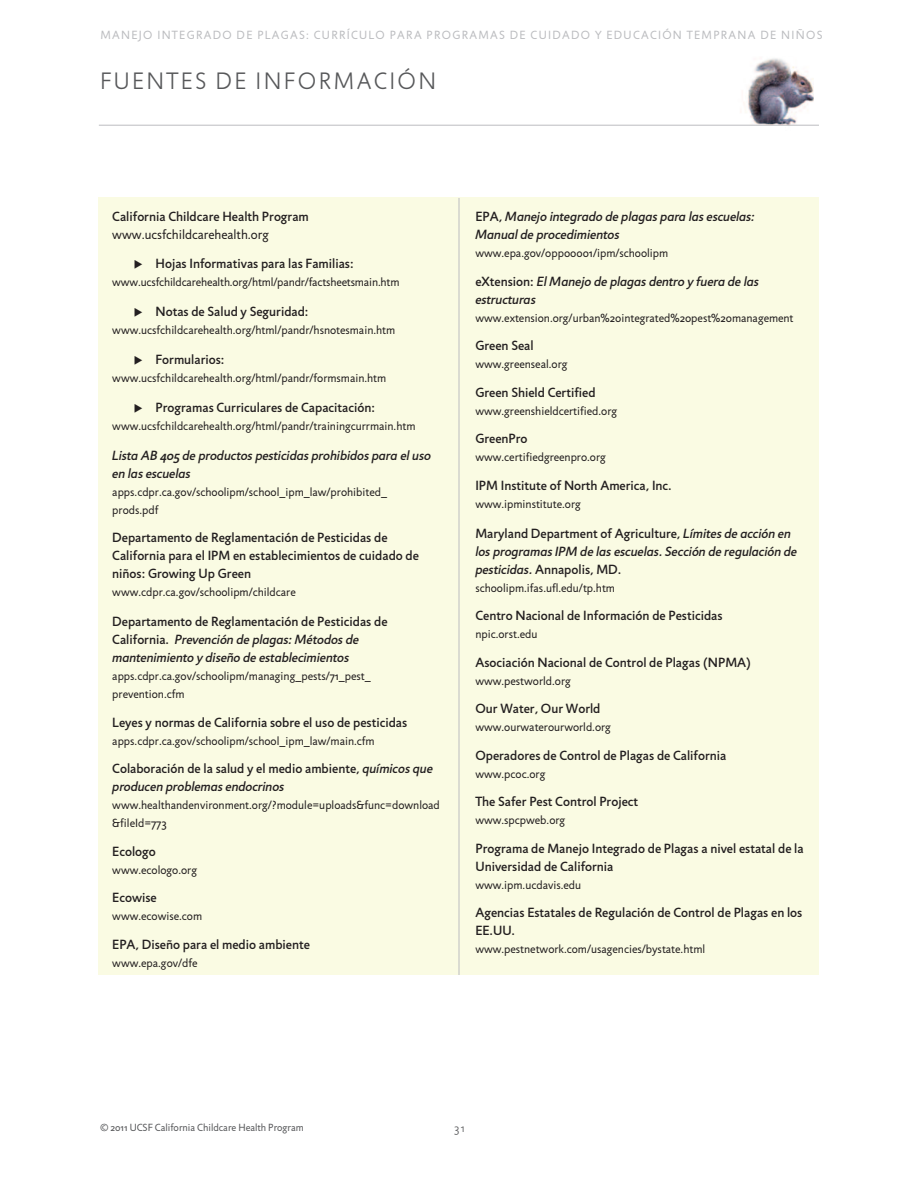
<style>
.page{position:relative;width:918px;height:1188px;background:#fff}
.page>*{position:absolute;margin:0;border:0;box-sizing:border-box;transform-origin:0 0}
.t1{font:300 24px "Jigsaw";letter-spacing:.1em;color:#57585a}
.t2{font:500 13.5px/18px "Jigsaw";color:#231f20}
.t3{font:italic 500 13.5px/18px "Jigsaw";color:#231f20}
.t4{font:13.5px "Jigsaw";color:#231f20}
.t5{font:12px/18px "Jigsaw";color:#231f20}
.t6{font:12px "Jigsaw";letter-spacing:.11em;color:#bcbdc0}
.t7{font:300 12px "Jigsaw";color:#57585a}
.t8{font:10.5px "Jigsaw";color:#57585a}
.s1{font-style:normal}
.s2{font-style:italic}
</style>
<div class="page">
<img style="left:728px;top:58px;width:86px;height:67px">
<div style="left:99px;top:198px;width:720px;height:777px;background:#fafbe3"></div>
<hr style="left:459px;top:198px;width:1px;height:777px;background:#bcbdc0">
<hr style="left:99px;top:125px;width:720px;height:1px;background:#bcbdc0">
<p class="t6" style="left:100px;top:30px;width:724px">MANEJO INTEGRADO DE PLAGAS: CURRÍCULO PARA PROGRAMAS DE CUIDADO Y EDUCACIÓN TEMPRANA DE NIÑOS</p>
<h1 class="t1" style="left:100px;top:72px;width:338px">FUENTES DE INFORMACIÓN</h1>
<p class="t2" style="left:112px;top:209px;width:198px">California Childcare Health Program</p>
<p class="t4" style="left:112px;top:230px;width:158px">www.ucsfchildcarehealth.org</p>
<p class="t2" style="left:134px;top:256px;width:221px">◆ Hojas Informativas para las Familias:</p>
<p class="t5" style="left:112px;top:274px;width:289px">www.ucsfchildcarehealth.org/html/pandr/factsheetsmain.htm</p>
<p class="t2" style="left:134px;top:304px;width:176px">◆ Notas de Salud y Seguridad:</p>
<p class="t5" style="left:112px;top:322px;width:284px">www.ucsfchildcarehealth.org/html/pandr/hsnotesmain.htm</p>
<p class="t2" style="left:134px;top:352px;width:92px">◆ Formularios:</p>
<p class="t5" style="left:112px;top:370px;width:275px">www.ucsfchildcarehealth.org/html/pandr/formsmain.htm</p>
<p class="t2" style="left:134px;top:400px;width:243px">◆ Programas Curriculares de Capacitación:</p>
<p class="t5" style="left:112px;top:418px;width:305px">www.ucsfchildcarehealth.org/html/pandr/trainingcurrmain.htm</p>
<p class="t3" style="left:112px;top:448px;width:320px">Lista AB 405 de productos pesticidas prohibidos para el uso en las escuelas</p>
<p class="t5" style="left:112px;top:484px;width:276px">apps.cdpr.ca.gov/schoolipm/school_ipm_law/prohibited_ prods.pdf</p>
<p class="t2" style="left:112px;top:530px;width:308px">Departamento de Reglamentación de Pesticidas de<br>California para el IPM en establecimientos de cuidado de niños: Growing Up Green</p>
<p class="t5" style="left:112px;top:585px;width:185px">www.cdpr.ca.gov/schoolipm/childcare</p>
<p class="t3" style="left:112px;top:614px;width:277px"><span class="s1">Departamento de Reglamentación de Pesticidas de<br>California.</span> Prevención de plagas: Métodos de mantenimiento y diseño de establecimientos</p>
<p class="t5" style="left:112px;top:669px;width:260px">apps.cdpr.ca.gov/schoolipm/managing_pests/71_pest_ prevention.cfm</p>
<p class="t2" style="left:112px;top:715px;width:296px">Leyes y normas de California sobre el uso de pesticidas</p>
<p class="t5" style="left:112px;top:733px;width:264px">apps.cdpr.ca.gov/schoolipm/school_ipm_law/main.cfm</p>
<p class="t2" style="left:112px;top:761px;width:322px">Colaboración de la salud y el medio ambiente, <span class="s2">químicos que producen problemas endocrinos</span></p>
<p class="t5" style="left:112px;top:798px;width:329px">www.healthandenvironment.org/?module=uploads&amp;func=download &amp;fileId=773</p>
<p class="t2" style="left:112px;top:844px;width:45px">Ecologo</p>
<p class="t5" style="left:112px;top:862px;width:86px">www.ecologo.org</p>
<p class="t2" style="left:112px;top:890px;width:46px">Ecowise</p>
<p class="t5" style="left:112px;top:909px;width:91px">www.ecowise.com</p>
<p class="t2" style="left:112px;top:937px;width:199px">EPA, Diseño para el medio ambiente</p>
<p class="t5" style="left:112px;top:955px;width:87px">www.epa.gov/dfe</p>
<p class="t3" style="left:475px;top:209px;width:281px"><span class="s1">EPA,</span> Manejo integrado de plagas para las escuelas:<br>Manual de procedimientos</p>
<p class="t5" style="left:475px;top:246px;width:194px">www.epa.gov/opp00001/ipm/schoolipm</p>
<p class="t3" style="left:475px;top:274px;width:285px"><span class="s1">eXtension:</span> El Manejo de plagas dentro y fuera de las estructuras</p>
<p class="t5" style="left:475px;top:310px;width:320px">www.extension.org/urban%20integrated%20pest%20management</p>
<p class="t2" style="left:475px;top:338px;width:60px">Green Seal</p>
<p class="t5" style="left:475px;top:357px;width:94px">www.greenseal.org</p>
<p class="t2" style="left:475px;top:385px;width:122px">Green Shield Certified</p>
<p class="t5" style="left:475px;top:403px;width:143px">www.greenshieldcertified.org</p>
<p class="t2" style="left:475px;top:431px;width:54px">GreenPro</p>
<p class="t5" style="left:475px;top:450px;width:132px">www.certifiedgreenpro.org</p>
<p class="t2" style="left:475px;top:478px;width:198px">IPM Institute of North America, Inc.</p>
<p class="t5" style="left:475px;top:496px;width:107px">www.ipminstitute.org</p>
<p class="t3" style="left:475px;top:526px;width:323px"><span class="s1">Maryland Department of Agriculture,</span> Límites de acción en los programas IPM de las escuelas. Sección de regulación de pesticidas. <span class="s1">Annapolis, MD.</span></p>
<p class="t5" style="left:475px;top:580px;width:141px">schoolipm.ifas.ufl.edu/tp.htm</p>
<p class="t2" style="left:475px;top:608px;width:249px">Centro Nacional de Información de Pesticidas</p>
<p class="t5" style="left:475px;top:627px;width:64px">npic.orst.edu</p>
<p class="t2" style="left:475px;top:655px;width:277px">Asociación Nacional de Control de Plagas (NPMA)</p>
<p class="t5" style="left:475px;top:673px;width:97px">www.pestworld.org</p>
<p class="t2" style="left:475px;top:701px;width:127px">Our Water, Our World</p>
<p class="t5" style="left:475px;top:720px;width:137px">www.ourwaterourworld.org</p>
<p class="t2" style="left:475px;top:748px;width:253px">Operadores de Control de Plagas de California</p>
<p class="t5" style="left:475px;top:766px;width:71px">www.pcoc.org</p>
<p class="t2" style="left:475px;top:794px;width:164px">The Safer Pest Control Project</p>
<p class="t5" style="left:475px;top:813px;width:91px">www.spcpweb.org</p>
<p class="t2" style="left:475px;top:841px;width:330px">Programa de Manejo Integrado de Plagas a nivel estatal de la<br>Universidad de California</p>
<p class="t5" style="left:475px;top:877px;width:107px">www.ipm.ucdavis.edu</p>
<p class="t2" style="left:475px;top:905px;width:328px">Agencias Estatales de Regulación de Control de Plagas en los<br>EE.UU.</p>
<p class="t5" style="left:475px;top:942px;width:231px">www.pestnetwork.com/usagencies/bystate.html</p>
<p class="t8" style="left:100px;top:1124px;width:205px">© 2011 UCSF California Childcare Health Program</p>
<p class="t7" style="left:454px;top:1123px;width:12px">31</p>
</div>
